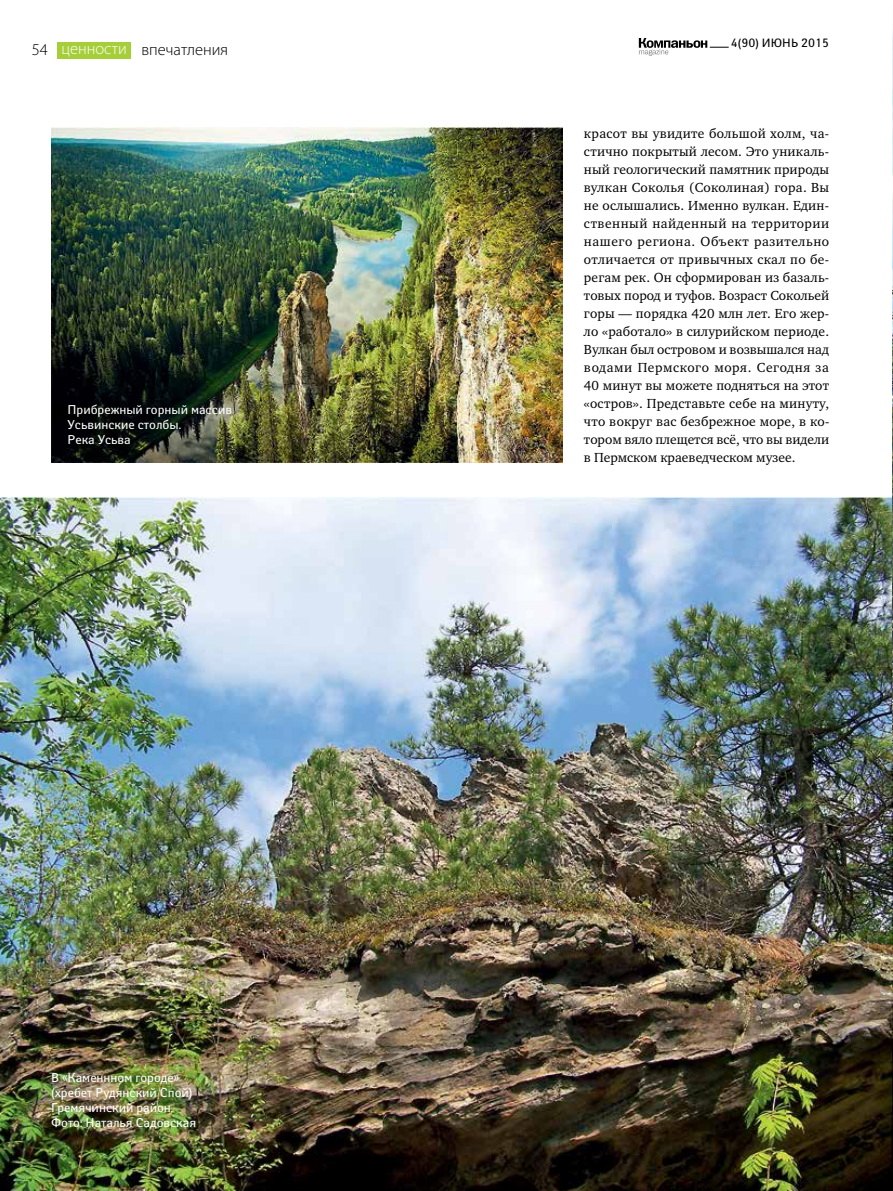
<style>
.page{position:relative;width:893px;height:1191px;background:#fff}
.page>*{position:absolute;margin:0;border:0;box-sizing:border-box;transform-origin:0 0}
.t1{font:300 16.5px "Myriad Pro";color:#000}
.t2{font:300 16.5px "Myriad Pro";color:#fff}
.t3{font:13.5px/18px "Charter ITC";color:#000;text-align:justify}
.t4{font:12.75px/15px "Yanus";color:#fff}
.t5{font:12px "Yanus";color:#000}
</style>
<div class="page">
<img style="left:0;top:498px;width:893px;height:693px">
<img style="left:51px;top:128px;width:512px;height:334px">
<img style="left:892px;top:32px;width:1px;height:736px">
<svg style="left:639px;top:38px;width:90px;height:18px"></svg>
<div style="left:57px;top:42px;width:74px;height:17px;background:#a6ce39"></div>
<p class="t1" style="left:32px;top:40px;width:18px">54</p>
<p class="t2" style="left:62px;top:39px;width:67px">ценности</p>
<p class="t1" style="left:141px;top:40px;width:88px">впечатления</p>
<p class="t4" style="left:67px;top:402px;width:166px">Прибрежный горный массив<br>Усьвинские столбы.<br>Река Усьва</p>
<p class="t4" style="left:51px;top:1070px;width:147px">В «Каменнном городе» (хребет Рудянский Спой)<br>Гремячинский район.<br>Фото: Наталья Садовская</p>
<p class="t5" style="left:731px;top:36px;width:100px">4(90) ИЮНЬ 2015</p>
<p class="t3" style="left:584px;top:124px;width:247px">красот вы увидите большой холм, ча&shy;стично покрытый лесом. Это уникаль&shy;ный геологический памятник природы вулкан Соколья (Соколиная) гора. Вы не ослышались. Именно вулкан. Един&shy;ственный найденный на территории нашего региона. Объект разительно отличается от привычных скал по бе&shy;регам рек. Он сформирован из базаль&shy;товых пород и туфов. Возраст Сокольей горы — порядка 420 млн лет. Его жер&shy;ло «работало» в силурийском периоде.<br>Вулкан был островом и возвышался над водами Пермского моря. Сегодня за 40 минут вы можете подняться на этот «остров». Представьте себе на минуту, что вокруг вас безбрежное море, в ко&shy;тором вяло плещется всё, что вы видели в Пермском краеведческом музее.</p>
</div>
